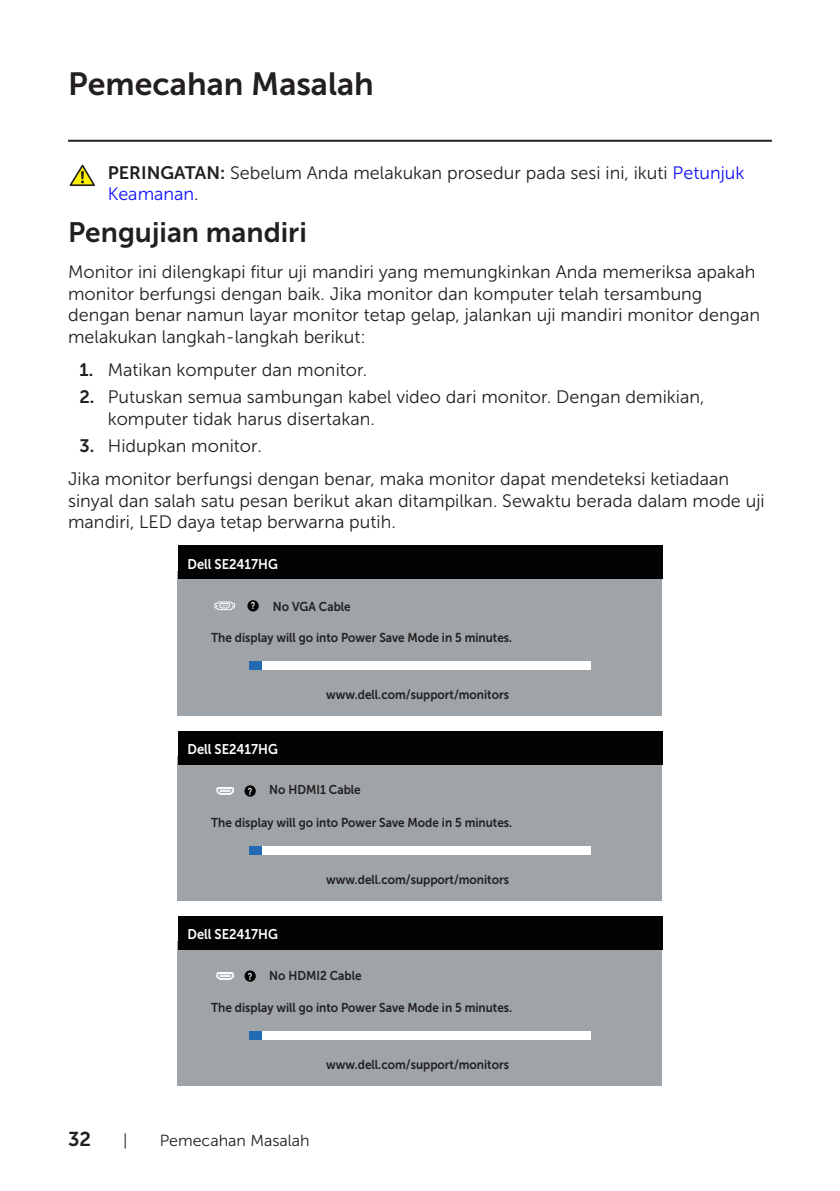
<style>
.page{position:relative;width:840px;height:1191px;background:#fff}
.page>*{position:absolute;margin:0;border:0;box-sizing:border-box;transform-origin:0 0}
.Head_1{font:32px "Museo Sans For Dell 700";color:#231f20}
.Head_2{font:28px "Museo Sans For Dell 700";color:#231f20}
.t1{font:20px "Museo Sans For Dell 700";color:#231f20}
.text{font:18px/21.6px "Museo Sans For Dell 300";color:#231f20}
.text_item_umber_2{font:18px/21.6px "Museo Sans For Dell 300";color:#231f20}
.text_item_number{font:18px "Museo Sans For Dell 300";color:#231f20}
.t2{font:16px "Museo Sans For Dell 300";color:#231f20}
.t3{font:14px "Museo Sans For Dell 700";color:#fff;scale:.92 1}
.t4{font:12.8px "Museo Sans For Dell 700";color:#231f20;scale:.92 1}
.t5{font:700 9.8px "Arial";color:#fff;scale:.73 1}
.s1{font-family:"Museo Sans For Dell 700"}
.s2{color:#1111f6}
</style>
<div class="page">
<hr style="left:68px;top:140px;width:703px;height:2px;background:#231f20">
<svg style="left:69px;top:164px;width:26px;height:22px"></svg>
<div style="left:177px;top:571px;width:485px;height:145px;background:#9ea4a7"></div>
<div style="left:178px;top:546px;width:484px;height:33px;background:#030303"></div>
<div style="left:249px;top:661px;width:341px;height:9px;background:#fff"></div>
<div style="left:249px;top:661px;width:12px;height:9px;background:#226ab4"></div>
<div style="left:247px;top:600px;width:11px;height:11px;background:#030303;border-radius:50%"></div>
<svg style="left:214px;top:601px;width:21px;height:10px"></svg>
<div style="left:177px;top:756px;width:485px;height:145px;background:#9ea4a7"></div>
<div style="left:178px;top:731px;width:484px;height:33px;background:#030303"></div>
<div style="left:249px;top:846px;width:341px;height:9px;background:#fff"></div>
<div style="left:249px;top:846px;width:12px;height:9px;background:#226ab4"></div>
<svg style="left:216px;top:787px;width:18px;height:8px"></svg>
<div style="left:244px;top:785px;width:12px;height:11px;background:#030303;border-radius:50%"></div>
<div style="left:177px;top:941px;width:485px;height:145px;background:#9ea4a7"></div>
<div style="left:178px;top:916px;width:484px;height:33px;background:#030303"></div>
<div style="left:249px;top:1031px;width:341px;height:9px;background:#fff"></div>
<div style="left:249px;top:1031px;width:12px;height:9px;background:#226ab4"></div>
<svg style="left:216px;top:972px;width:18px;height:8px"></svg>
<div style="left:244px;top:970px;width:12px;height:11px;background:#030303;border-radius:50%"></div>
<p class="Head_1" style="left:68px;top:66px;width:307px">Pemecahan Masalah</p>
<p class="text" style="left:108px;top:162px;width:637px"><span class="s1">PERINGATAN:</span> Sebelum Anda melakukan prosedur pada sesi ini, ikuti <span class="s2">Petunjuk<br>Keamanan</span>.</p>
<p class="Head_2" style="left:68px;top:216px;width:240px">Pengujian mandiri</p>
<p class="text" style="left:68px;top:261px;width:693px">Monitor ini dilengkapi fitur uji mandiri yang memungkinkan Anda memeriksa apakah monitor berfungsi dengan baik. Jika monitor dan komputer telah tersambung dengan benar namun layar monitor tetap gelap, jalankan uji mandiri monitor dengan melakukan langkah-langkah berikut:</p>
<p class="text_item_number" style="left:79px;top:360px;width:289px"><span class="s1">1.</span> Matikan komputer dan monitor.</p>
<p class="text_item_umber_2" style="left:108px;top:386px;width:598px;text-indent:-28px"><span class="s1">2.</span> Putuskan semua sambungan kabel video dari monitor. Dengan demikian, komputer tidak harus disertakan.</p>
<p class="text_item_umber_2" style="left:79px;top:435px;width:184px"><span class="s1">3.</span> Hidupkan monitor.</p>
<p class="text" style="left:68px;top:468px;width:697px">Jika monitor berfungsi dengan benar, maka monitor dapat mendeteksi ketiadaan sinyal dan salah satu pesan berikut akan ditampilkan. Sewaktu berada dalam mode uji mandiri, LED daya tetap berwarna putih.</p>
<p class="t3" style="left:187px;top:556px;width:100px">Dell SE2417HG</p>
<p class="t4" style="left:273px;top:599px;width:86px">No VGA Cable</p>
<p class="t4" style="left:211px;top:630px;width:328px">The display will go into Power Save Mode in 5 minutes.</p>
<p class="t5" style="left:250px;top:599px;width:7px">?</p>
<p class="t3" style="left:187px;top:741px;width:100px">Dell SE2417HG</p>
<p class="t4" style="left:326px;top:687px;width:200px">www.dell.com/support/monitors</p>
<p class="t5" style="left:247px;top:784px;width:7px">?</p>
<p class="t4" style="left:269px;top:783px;width:101px">No HDMI1 Cable</p>
<p class="t4" style="left:211px;top:815px;width:328px">The display will go into Power Save Mode in 5 minutes.</p>
<p class="t3" style="left:187px;top:926px;width:100px">Dell SE2417HG</p>
<p class="t4" style="left:326px;top:872px;width:200px">www.dell.com/support/monitors</p>
<p class="t5" style="left:247px;top:969px;width:7px">?</p>
<p class="t4" style="left:269px;top:968px;width:102px">No HDMI2 Cable</p>
<p class="t4" style="left:211px;top:1000px;width:328px">The display will go into Power Save Mode in 5 minutes.</p>
<p class="t4" style="left:326px;top:1057px;width:200px">www.dell.com/support/monitors</p>
<p class="t1" style="left:68px;top:1127px;width:25px">32</p>
<p class="t2" style="left:123px;top:1131px;width:6px">|</p>
<p class="t2" style="left:160px;top:1131px;width:151px">Pemecahan Masalah</p>
</div>
